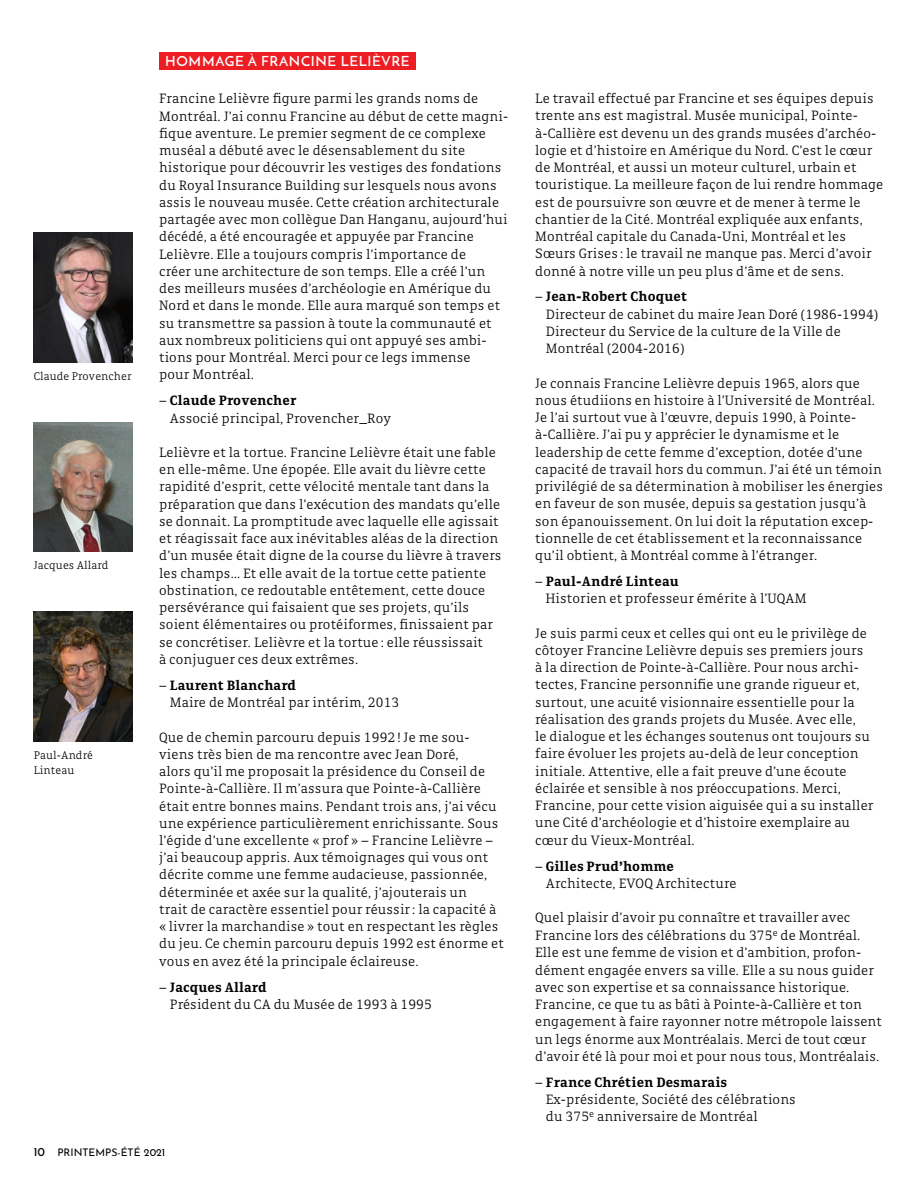
<style>
.page{position:relative;width:918px;height:1188px;background:#fff}
.page>*{position:absolute;margin:0;border:0;box-sizing:border-box;transform-origin:0 0}
.t1{font:300 14.7px/17.2px "Gak Serif";letter-spacing:.01em;color:#000}
.t2{font:600 14.1px "Josefin Sans";letter-spacing:.05em;color:#fff}
.t3{font:300 12px/15.1px "Gak Serif";letter-spacing:.01em;color:#000}
.t4{font:10.5px "Josefin Sans";color:#000}
.s1{font-weight:700}
.s2{font-weight:700;font-size:12px}
</style>
<div class="page">
<img style="left:34px;top:232px;width:98px;height:130px">
<img style="left:34px;top:422px;width:98px;height:130px">
<img style="left:34px;top:612px;width:98px;height:130px">
<div style="left:159px;top:52px;width:257px;height:17px;background:#ed1d24"></div>
<p class="t3" style="left:34px;top:368px;width:99px">Claude Provencher</p>
<p class="t3" style="left:34px;top:558px;width:76px">Jacques Allard</p>
<p class="t3" style="left:34px;top:748px;width:61px">Paul-André<br>Linteau</p>
<p class="t2" style="left:165px;top:52px;width:246px">HOMMAGE À FRANCINE LELIÈVRE</p>
<p class="t1" style="left:159px;top:90px;width:351px">Francine Lelièvre figure parmi les grands noms de Montréal. J’ai connu Francine au début de cette magni&shy;fique aventure. Le premier segment de ce complexe muséal a débuté avec le désensablement du site historique pour découvrir les vestiges des fondations du Royal Insurance Building sur lesquels nous avons assis le nouveau musée. Cette création architecturale partagée avec mon collègue Dan Hanganu, aujourd’hui décédé, a été encouragée et appuyée par Francine Lelièvre. Elle a toujours compris l’importance de<br>créer une architecture de son temps. Elle a créé l’un des meilleurs musées d’archéologie en Amérique du Nord et dans le monde. Elle aura marqué son temps et su transmettre sa passion à toute la communauté et aux nombreux politiciens qui ont appuyé ses ambi&shy;tions pour Montréal. Merci pour ce legs immense<br>pour Montréal.</p>
<p class="t1" style="left:170px;top:392px;width:223px;text-indent:-11px">– <span class="s1">Claude Provencher<br></span>Associé principal, Provencher_Roy</p>
<p class="t1" style="left:159px;top:444px;width:344px">Lelièvre et la tortue. Francine Lelièvre était une fable en elle-même. Une épopée. Elle avait du lièvre cette rapidité d’esprit, cette vélocité mentale tant dans la préparation que dans l’exécution des mandats qu’elle se donnait. La promptitude avec laquelle elle agissait et réagissait face aux inévitables aléas de la direction d’un musée était digne de la course du lièvre à travers les champs… Et elle avait de la tortue cette patiente obstination, ce redoutable entêtement, cette douce persévérance qui faisaient que ses projets, qu’ils soient élémentaires ou protéiformes, finissaient par se concrétiser. Lelièvre et la tortue : elle réussissait<br>à conjuguer ces deux extrêmes.</p>
<p class="t1" style="left:170px;top:677px;width:231px;text-indent:-11px">– <span class="s1">Laurent Blanchard<br></span>Maire de Montréal par intérim, 2013</p>
<p class="t1" style="left:159px;top:728px;width:346px">Que de chemin parcouru depuis 1992 ! Je me sou&shy;viens très bien de ma rencontre avec Jean Doré,<br>alors qu’il me proposait la présidence du Conseil de Pointe-à-Callière. Il m’assura que Pointe-à-Callière était entre bonnes mains. Pendant trois ans, j’ai vécu une expérience particulièrement enrichissante. Sous l’égide d’une excellente « prof » – Francine Lelièvre – j’ai beaucoup appris. Aux témoignages qui vous ont décrite comme une femme audacieuse, passionnée, déterminée et axée sur la qualité, j’ajouterais un<br>trait de caractère essentiel pour réussir: la capacité à « livrer la marchandise » tout en respectant les règles du jeu. Ce chemin parcouru depuis 1992 est énorme et vous en avez été la principale éclaireuse.</p>
<p class="t1" style="left:170px;top:978px;width:264px;text-indent:-11px">– <span class="s1">Jacques Allard<br></span>Président du CA du Musée de 1993 à 1995</p>
<p class="t4" style="left:34px;top:1143px;width:133px"><span class="s2">10</span> PRINTEMPS-ÉTÉ 2021</p>
<p class="t1" style="left:535px;top:90px;width:349px">Le travail effectué par Francine et ses équipes depuis trente ans est magistral. Musée municipal, Pointe&shy;à-Callière est devenu un des grands musées d’archéo&shy;logie et d’histoire en Amérique du Nord. C’est le cœur de Montréal, et aussi un moteur culturel, urbain et touristique. La meilleure façon de lui rendre hommage est de poursuivre son œuvre et de mener à terme le chantier de la Cité. Montréal expliquée aux enfants, Montréal capitale du Canada-Uni, Montréal et les Sœurs Grises : le travail ne manque pas. Merci d’avoir donné à notre ville un peu plus d’âme et de sens.</p>
<p class="t1" style="left:546px;top:288px;width:334px;text-indent:-11px">– <span class="s1">Jean-Robert Choquet<br></span>Directeur de cabinet du maire Jean Doré (1986-1994)<br>Directeur du Service de la culture de la Ville de Montréal (2004-2016)</p>
<p class="t1" style="left:535px;top:374px;width:349px">Je connais Francine Lelièvre depuis 1965, alors que nous étudiions en histoire à l’Université de Montréal.<br>Je l’ai surtout vue à l’œuvre, depuis 1990, à Pointe&shy;à-Callière. J’ai pu y apprécier le dynamisme et le leadership de cette femme d’exception, dotée d’une capacité de travail hors du commun. J’ai été un témoin privilégié de sa détermination à mobiliser les énergies en faveur de son musée, depuis sa gestation jusqu’à son épanouissement. On lui doit la réputation excep&shy;tionnelle de cet établissement et la reconnaissance qu’il obtient, à Montréal comme à l’étranger.</p>
<p class="t1" style="left:546px;top:573px;width:262px;text-indent:-11px">– <span class="s1">Paul-André Linteau<br></span>Historien et professeur émérite à l’UQAM</p>
<p class="t1" style="left:535px;top:625px;width:340px">Je suis parmi ceux et celles qui ont eu le privilège de côtoyer Francine Lelièvre depuis ses premiers jours à la direction de Pointe-à-Callière. Pour nous archi&shy;tectes, Francine personnifie une grande rigueur et, surtout, une acuité visionnaire essentielle pour la réalisation des grands projets du Musée. Avec elle,<br>le dialogue et les échanges soutenus ont toujours su faire évoluer les projets au-delà de leur conception initiale. Attentive, elle a fait preuve d’une écoute éclairée et sensible à nos préoccupations. Merci, Francine, pour cette vision aiguisée qui a su installer une Cité d’archéologie et d’histoire exemplaire au cœur du Vieux-Montréal.</p>
<p class="t1" style="left:546px;top:857px;width:192px;text-indent:-11px">– <span class="s1">Gilles Prud’homme<br></span>Architecte, EVOQ Architecture</p>
<p class="t1" style="left:535px;top:909px;width:348px">Quel plaisir d’avoir pu connaître et travailler avec Francine lors des célébrations du 375<sup>e</sup> de Montréal.<br>Elle est une femme de vision et d’ambition, profon&shy;dément engagée envers sa ville. Elle a su nous guider avec son expertise et sa connaissance historique.<br>Francine, ce que tu as bâti à Pointe-à-Callière et ton engagement à faire rayonner notre métropole laissent un legs énorme aux Montréalais. Merci de tout cœur d’avoir été là pour moi et pour nous tous, Montréalais.</p>
<p class="t1" style="left:546px;top:1073px;width:251px;text-indent:-11px">– <span class="s1">France Chrétien Desmarais<br></span>Ex-présidente, Société des célébrations du 375<sup>e</sup> anniversaire de Montréal</p>
</div>
